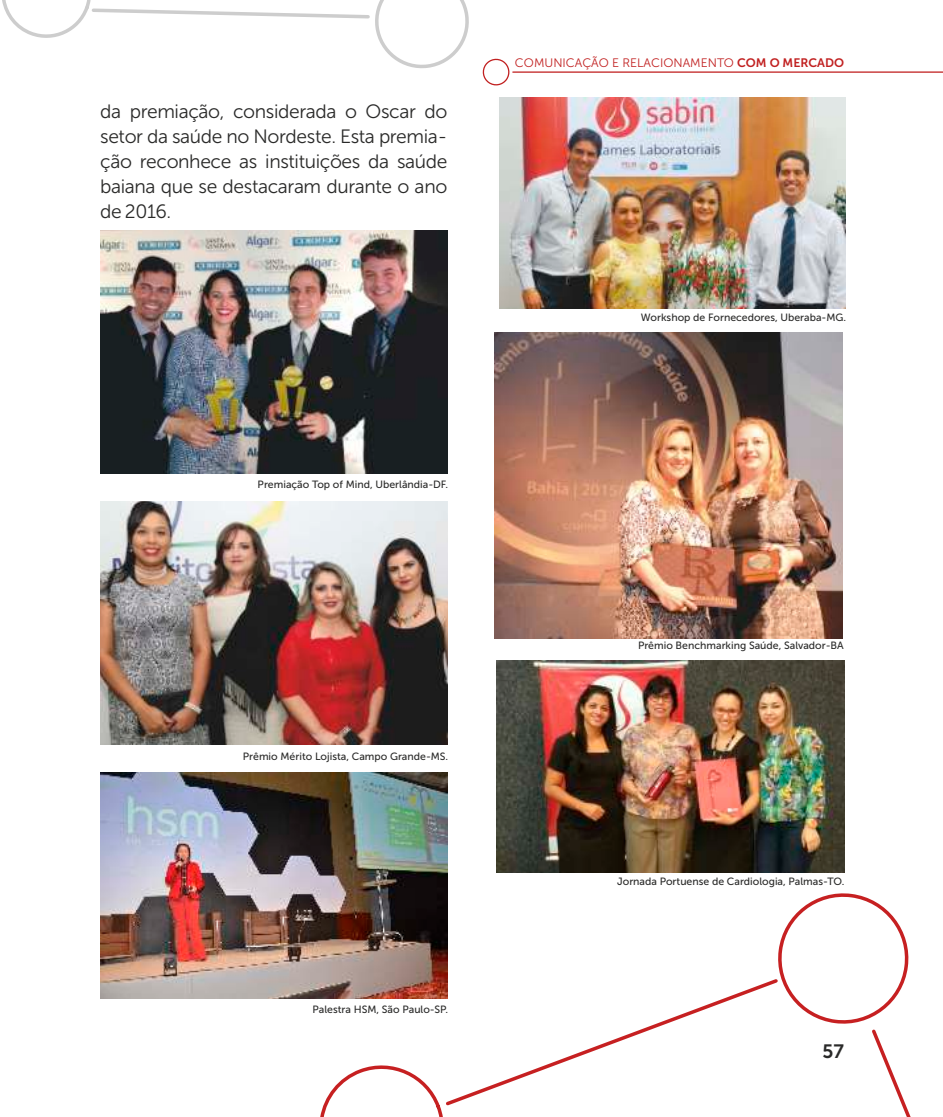
<style>
.page{position:relative;width:943px;height:1117px;background:#fff}
.page>*{position:absolute;margin:0;border:0;box-sizing:border-box;transform-origin:0 0}
.t1{font:19.25px/25px "Museo Sans 300";letter-spacing:-.02em;color:#2a2a29;text-align:justify}
.t2{font:19.25px "Museo Sans 700";color:#2a2a29}
.t3{font:12.25px "Museo Sans 300";color:#c12020}
.t4{font:10.5px "Museo Sans 500";color:#2a2a29}
.s1{font-family:"Museo Sans 700"}
</style>
<div class="page">
<img style="left:494px;top:332px;width:349px;height:306px">
<img style="left:499px;top:97px;width:346px;height:211px">
<svg style="left:2px;top:0;width:467px;height:69px"></svg>
<svg style="left:482px;top:58px;width:28px;height:28px"></svg>
<hr style="left:513px;top:71px;width:430px;height:2px;background:#c12020">
<svg style="left:778px;top:893px;width:133px;height:223px"></svg>
<svg style="left:320px;top:1065px;width:123px;height:51px"></svg>
<svg style="left:443px;top:976px;width:337px;height:131px"></svg>
<img style="left:496px;top:660px;width:348px;height:212px">
<img style="left:100px;top:230px;width:347px;height:243px">
<img style="left:100px;top:501px;width:347px;height:243px">
<img style="left:100px;top:772px;width:347px;height:225px">
<h1 class="t1" style="left:100px;top:100px;width:349px">da premiação, considerada o Oscar do setor da saúde no Nordeste. Esta premia&shy;ção reconhece as instituições da saúde baiana que se destacaram durante o ano de 2016.</h1>
<p class="t4" style="left:258px;top:480px;width:192px">Premiação Top of Mind, Uberlândia-DF.</p>
<p class="t4" style="left:243px;top:752px;width:207px">Prêmio Mérito Lojista, Campo Grande-MS.</p>
<p class="t4" style="left:312px;top:1005px;width:137px">Palestra HSM, São Paulo-SP.</p>
<p class="t3" style="left:515px;top:57px;width:331px">COMUNICAÇÃO E RELACIONAMENTO <span class="s1">COM O MERCADO</span></p>
<p class="t4" style="left:641px;top:313px;width:207px">Workshop de Fornecedores, Uberaba-MG.</p>
<p class="t4" style="left:638px;top:641px;width:207px">Prêmio Benchmarking Saúde, Salvador-BA</p>
<p class="t4" style="left:617px;top:876px;width:229px">Jornada Portuense de Cardiologia, Palmas-TO.</p>
<h1 class="t2" style="left:822px;top:1043px;width:23px">57</h1>
</div>
